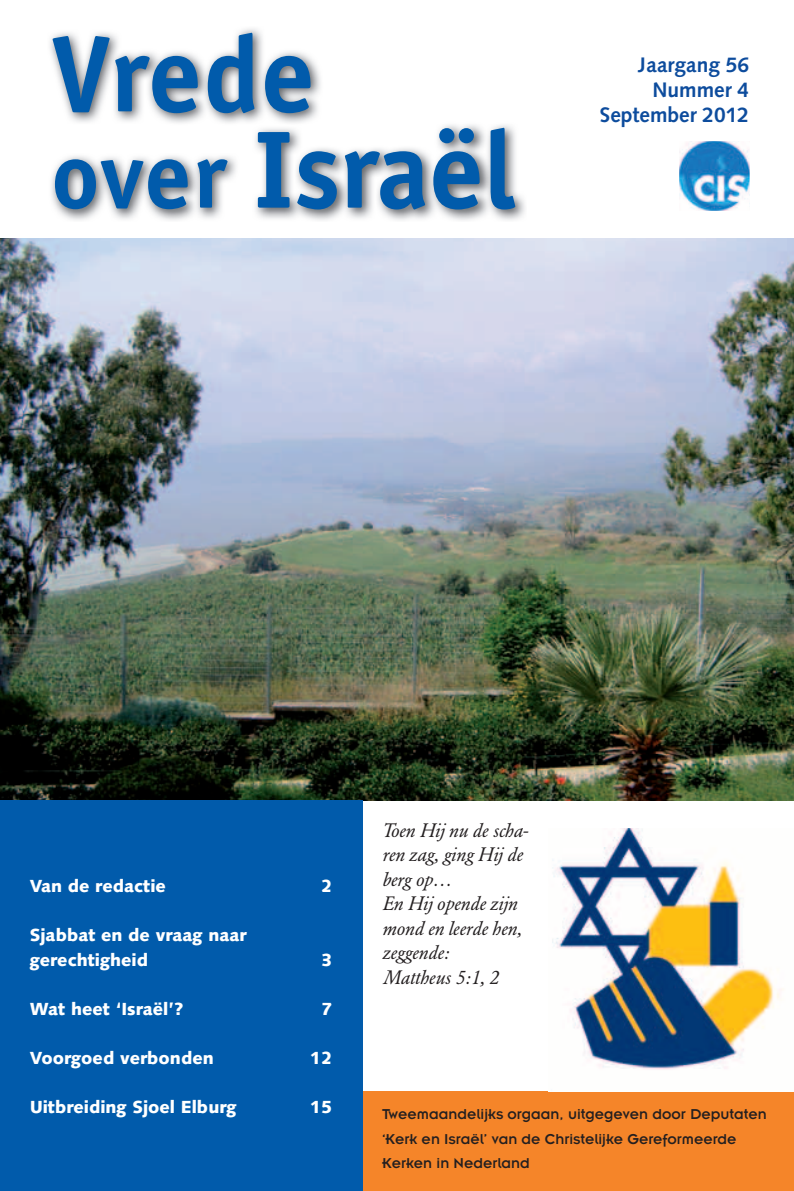
<style>
.page{position:relative;width:794px;height:1191px;background:#fff}
.page>*{position:absolute;margin:0;border:0;box-sizing:border-box;transform-origin:0 0}
.t1{font:700 110.25px "Officina Sans";letter-spacing:-.005em;color:#015bab}
.t2{font:700 108.5px "Officina Sans";color:#015bab}
.t3{font:700 21px/25.2px "Syntax";color:#0d4c9d;text-align:right}
.t4{font:italic 19.25px/24.5px "Garamond BE";color:#231f20}
.t5{font:900 17.5px/24.5px "Syntax";color:#fff}
.t6{font:15.75px/24.5px "Insignia";color:#231f20}
.s1{font-size:94.5px}
</style>
<div class="page">
<div style="left:362px;top:1091px;width:432px;height:100px;background:#f58529"></div>
<img style="left:50px;top:29px;width:475px;height:191px">
<img style="left:552px;top:828px;width:231px;height:242px">
<img style="left:679px;top:141px;width:70px;height:69px">
<img style="left:0;top:238px;width:794px;height:562px">
<div style="left:0;top:800px;width:362px;height:391px;background:#015bab"></div>
<h2 class="t2" style="left:51px;top:33px;width:265px">Vrede</h2>
<h1 class="t1" style="left:51px;top:128px;width:466px"><span class="s1">over</span> Israël</h1>
<p class="t3" style="left:638px;top:54px;width:112px">Jaargang 56<br>Nummer 4</p>
<p class="t3" style="left:600px;top:104px;width:151px">September 2012</p>
<p class="t5" style="left:30px;top:875px;width:138px">Van de redactie</p>
<p class="t5" style="left:321px;top:875px;width:13px">2</p>
<p class="t5" style="left:30px;top:924px;width:218px">Sjabbat en de vraag naar gerechtigheid</p>
<p class="t5" style="left:321px;top:949px;width:13px">3</p>
<p class="t4" style="left:383px;top:819px;width:147px">Toen Hij nu de scha&shy;ren zag, ging Hij de berg op…<br>En Hij opende zijn mond en leerde hen, zeggende:<br>Mattheus 5:1, 2</p>
<p class="t5" style="left:30px;top:998px;width:155px">Wat heet ‘Israël’?</p>
<p class="t5" style="left:321px;top:998px;width:13px">7</p>
<p class="t5" style="left:30px;top:1047px;width:185px">Voorgoed verbonden</p>
<p class="t5" style="left:310px;top:1047px;width:24px">12</p>
<p class="t5" style="left:30px;top:1096px;width:208px">Uitbreiding Sjoel Elburg</p>
<p class="t5" style="left:310px;top:1096px;width:24px">15</p>
<p class="t6" style="left:382px;top:1103px;width:386px">Tweemaandelijks orgaan, uitgegeven door Deputaten ‘Kerk en Israël’ van de Christelijke Gereformeerde<br>Kerken in Nederland</p>
</div>
